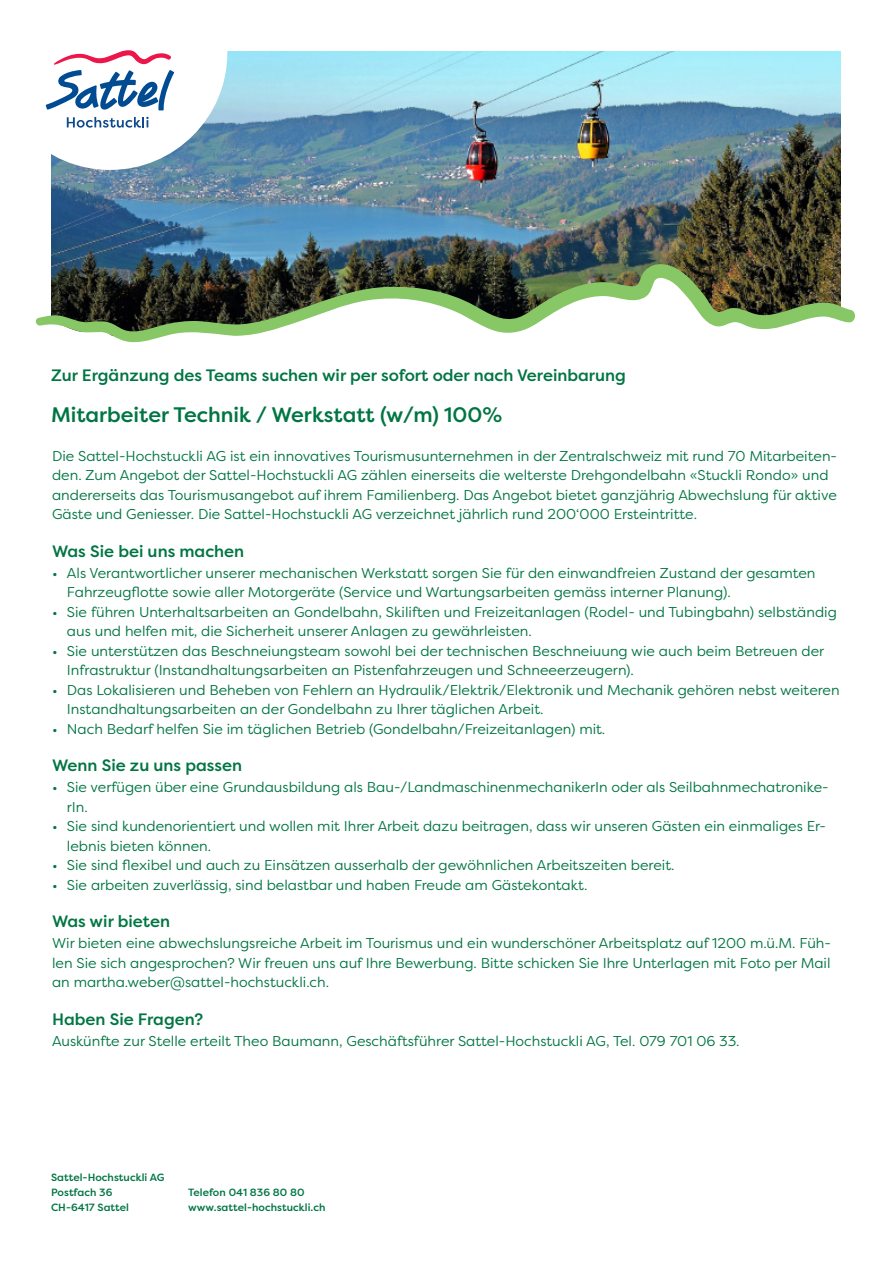
<style>
.page{position:relative;width:893px;height:1263px;background:#fff}
.page>*{position:absolute;margin:0;border:0;box-sizing:border-box;transform-origin:0 0}
.Sommer_Titel{font:500 21px "Filson Pro";color:#007543}
.Sommer_Kategorie_Unt{font:500 16.5px "Filson Pro";color:#007543}
.Sommer_Lauftext{font:14.25px/19.5px "Filson Pro";color:#007543}
.Winter_Lauftext{font:14.25px/19.5px "Filson Pro";color:#007543;text-align:justify}
.Sommer_Aufzählung{font:14.25px "Filson Pro";color:#007543}
.Sommer_Adressblock{font:500 10.5px "Filson Pro";letter-spacing:.005em;color:#007543}
</style>
<div class="page">
<img style="left:51px;top:51px;width:790px;height:210px">
<svg style="left:45px;top:50px;width:182px;height:120px"></svg>
<img style="left:35px;top:261px;width:820px;height:82px">
<p class="Sommer_Kategorie_Unt" style="left:51px;top:364px;width:576px">Zur Ergänzung des Teams suchen wir per sofort oder nach Vereinbarung</p>
<p class="Sommer_Titel" style="left:51px;top:400px;width:453px">Mitarbeiter Technik / Werkstatt (w/m) 100%</p>
<p class="Sommer_Lauftext" style="left:52px;top:445px;width:786px">Die Sattel-Hochstuckli AG ist ein innovatives Tourismusunternehmen in der Zentralschweiz mit rund 70 Mitarbeiten&shy;den. Zum Angebot der Sattel-Hochstuckli AG zählen einerseits die welterste Drehgondelbahn «Stuckli Rondo» und andererseits das Tourismusangebot auf ihrem Familienberg. Das Angebot bietet ganzjährig Abwechslung für aktive Gäste und Geniesser. Die Sattel-Hochstuckli AG verzeichnet jährlich rund 200‘000 Ersteintritte.</p>
<p class="Sommer_Kategorie_Unt" style="left:52px;top:539px;width:194px">Was Sie bei uns machen</p>
<p class="Sommer_Lauftext" style="left:67px;top:562px;width:750px;text-indent:-15px">• Als Verantwortlicher unserer mechanischen Werkstatt sorgen Sie für den einwandfreien Zustand der gesamten<br>Fahrzeugflotte sowie aller Motorgeräte (Service und Wartungsarbeiten gemäss interner Planung).</p>
<p class="Sommer_Lauftext" style="left:67px;top:601px;width:771px;text-indent:-15px">• Sie führen Unterhaltsarbeiten an Gondelbahn, Skiliften und Freizeitanlagen (Rodel- und Tubingbahn) selbständig aus und helfen mit, die Sicherheit unserer Anlagen zu gewährleisten.</p>
<p class="Sommer_Lauftext" style="left:67px;top:640px;width:759px;text-indent:-15px">• Sie unterstützen das Beschneiungsteam sowohl bei der technischen Beschneiuung wie auch beim Betreuen der<br>Infrastruktur (Instandhaltungsarbeiten an Pistenfahrzeugen und Schneeerzeugern).</p>
<p class="Sommer_Lauftext" style="left:67px;top:679px;width:774px;text-indent:-15px">• Das Lokalisieren und Beheben von Fehlern an Hydraulik/Elektrik/Elektronik und Mechanik gehören nebst weiteren<br>Instandhaltungsarbeiten an der Gondelbahn zu Ihrer täglichen Arbeit.</p>
<p class="Sommer_Lauftext" style="left:52px;top:718px;width:555px">• Nach Bedarf helfen Sie im täglichen Betrieb (Gondelbahn/Freizeitanlagen) mit.</p>
<p class="Sommer_Kategorie_Unt" style="left:52px;top:754px;width:192px">Wenn Sie zu uns passen</p>
<p class="Sommer_Lauftext" style="left:67px;top:777px;width:763px;text-indent:-15px">• Sie verfügen über eine Grundausbildung als Bau-/LandmaschinenmechanikerIn oder als Seilbahnmechatronike&shy;rIn.</p>
<p class="Sommer_Lauftext" style="left:67px;top:816px;width:760px;text-indent:-15px">• Sie sind kundenorientiert und wollen mit Ihrer Arbeit dazu beitragen, dass wir unseren Gästen ein einmaliges Er&shy;lebnis bieten können.</p>
<p class="Sommer_Lauftext" style="left:52px;top:855px;width:624px">• Sie sind flexibel und auch zu Einsätzen ausserhalb der gewöhnlichen Arbeitszeiten bereit.</p>
<p class="Sommer_Lauftext" style="left:52px;top:874px;width:537px">• Sie arbeiten zuverlässig, sind belastbar und haben Freude am Gästekontakt.</p>
<p class="Sommer_Kategorie_Unt" style="left:52px;top:910px;width:119px">Was wir bieten</p>
<p class="Winter_Lauftext" style="left:52px;top:933px;width:780px">Wir bieten eine abwechslungsreiche Arbeit im Tourismus und ein wunderschöner Arbeitsplatz auf 1200 m.ü.M. Füh&shy;len Sie sich angesprochen? Wir freuen uns auf Ihre Bewerbung. Bitte schicken Sie Ihre Unterlagen mit Foto per Mail an martha.weber@sattel-hochstuckli.ch.</p>
<p class="Sommer_Kategorie_Unt" style="left:52px;top:1007px;width:153px">Haben Sie Fragen?</p>
<p class="Sommer_Aufzählung" style="left:52px;top:1031px;width:689px">Auskünfte zur Stelle erteilt Theo Baumann, Geschäftsführer Sattel-Hochstuckli AG, Tel. 079 701 06 33.</p>
<p class="Sommer_Adressblock" style="left:51px;top:1169px;width:115px">Sattel-Hochstuckli AG</p>
<p class="Sommer_Adressblock" style="left:51px;top:1184px;width:63px">Postfach 36</p>
<p class="Sommer_Adressblock" style="left:51px;top:1199px;width:80px">CH-6417 Sattel</p>
<p class="Sommer_Adressblock" style="left:188px;top:1184px;width:118px">Telefon 041 836 80 80</p>
<p class="Sommer_Adressblock" style="left:188px;top:1199px;width:139px">www.sattel-hochstuckli.ch</p>
</div>
